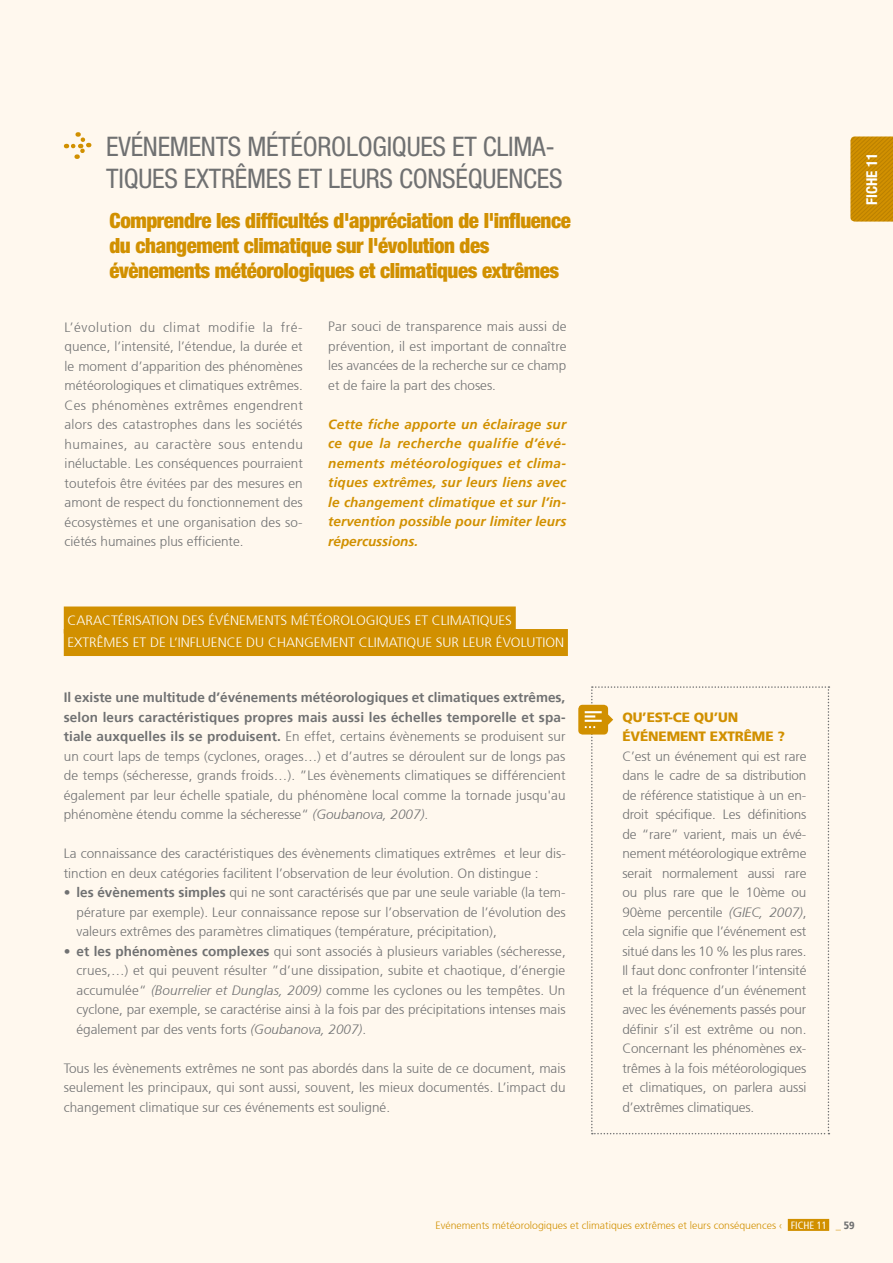
<style>
.page{position:relative;width:893px;height:1263px;background:#fff8ee}
.page>*{position:absolute;margin:0;border:0;box-sizing:border-box;transform-origin:0 0}
.t1{font:condensed 27px/32.4px "Helvetica Neue LT Pro";letter-spacing:-.01em;color:#707172}
.t2{font:900 condensed 21px/25.2px "Helvetica Neue LT Pro";letter-spacing:-.02em;color:#d19000}
.t3{font:700 condensed 15px "Helvetica Neue LT Pro";color:#fff}
.t4{font:300 13.5px/19.5px "Frutiger 45";color:#707172;text-align:justify}
.t5{font:italic 700 13.5px/19.5px "Frutiger 66";color:#d19000;text-align:justify}
.t6{font:700 13.5px/19.5px "Frutiger 65";color:#707172}
.t7{font:300 13.5px/22.5px "Frutiger 45";color:#fff}
.t8{font:900 13.5px/19.5px "Frutiger 75";letter-spacing:-.01em;color:#d19000}
.t9{font:300 10.5px "Frutiger 45";color:#d19000}
.t10{font:900 condensed 10.5px "Frutiger 77";color:#707172}
.s1{font-family:"Frutiger 65";font-weight:700}
.s2{font-family:"Frutiger 46";font-style:italic}
.s3{font-family:"Frutiger 57";font-weight:400;font-stretch:condensed;color:#fff}
.s4{font-family:"Frutiger 57";font-weight:400;font-stretch:condensed}
.s5{color:#d19000}
</style>
<div class="page">
<svg style="left:850px;top:136px;width:43px;height:86px"></svg>
<div style="left:788px;top:1219px;width:41px;height:12px;background:#d19000"></div>
<svg style="left:73px;top:132px;width:19px;height:27px"></svg>
<div style="left:64px;top:606px;width:452px;height:27px;background:#d19000"></div>
<div style="left:64px;top:629px;width:504px;height:27px;background:#d19000"></div>
<svg style="left:578px;top:686px;width:251px;height:448px"></svg>
<h1 class="t1" style="left:106px;top:130px;width:458px">EVÉNEMENTS MÉTÉOROLOGIQUES ET CLIMA-<br>TIQUES EXTRÊMES ET LEURS CONSÉQUENCES</h1>
<h2 class="t2" style="left:109px;top:208px;width:463px">Comprendre les difficultés d'appréciation de l'influence du changement climatique sur l'évolution des évènements météorologiques et climatiques extrêmes</h2>
<p class="t4" style="left:65px;top:317px;width:240px">L’évolution du climat modifie la fré&shy;quence, l’intensité, l’étendue, la durée et le moment d’apparition des phénomènes météorologiques et climatiques extrêmes.<br>Ces phénomènes extrêmes engendrent alors des catastrophes dans les sociétés humaines, au caractère sous entendu inéluctable. Les conséquences pourraient toutefois être évitées par des mesures en amont de respect du fonctionnement des écosystèmes et une organisation des so&shy;ciétés humaines plus efficiente.</p>
<p class="t4" style="left:328px;top:317px;width:240px">Par souci de transparence mais aussi de prévention, il est important de connaître les avancées de la recherche sur ce champ et de faire la part des choses.</p>
<p class="t5" style="left:328px;top:415px;width:240px">Cette fiche apporte un éclairage sur ce que la recherche qualifie d’évé&shy;nements météorologiques et clima&shy;tiques extrêmes, sur leurs liens avec le changement climatique et sur l’in&shy;tervention possible pour limiter leurs répercussions.</p>
<p class="t7" style="left:68px;top:609px;width:498px">CARACTÉRISATION DES ÉVÉNEMENTS MÉTÉOROLOGIQUES ET CLIMATIQUES<br>EXTRÊMES ET DE L’INFLUENCE DU CHANGEMENT CLIMATIQUE SUR LEUR ÉVOLUTION</p>
<p class="t6" style="left:64px;top:688px;width:503px">Il existe une multitude d’événements météorologiques et climatiques extrêmes, selon leurs caractéristiques propres mais aussi les échelles temporelle et spa-</p>
<p class="t4" style="left:64px;top:727px;width:503px"><span class="s1">tiale auxquelles ils se produisent.</span> En effet, certains évènements se produisent sur un court laps de temps (cyclones, orages…) et d’autres se déroulent sur de longs pas de temps (sécheresse, grands froids…). ”Les évènements climatiques se différencient également par leur échelle spatiale, du phénomène local comme la tornade jusqu'au phénomène étendu comme la sécheresse“ <span class="s2">(Goubanova, 2007)</span>.</p>
<p class="t4" style="left:64px;top:844px;width:504px">La connaissance des caractéristiques des évènements climatiques extrêmes et leur dis&shy;tinction en deux catégories facilitent l’observation de leur évolution. On distingue :</p>
<p class="t4" style="left:77px;top:883px;width:491px;text-indent:-13px">• <span class="s1">les évènements simples</span> qui ne sont caractérisés que par une seule variable (la tem&shy;pérature par exemple). Leur connaissance repose sur l’observation de l’évolution des valeurs extrêmes des paramètres climatiques (température, précipitation),</p>
<p class="t4" style="left:77px;top:941px;width:491px;text-indent:-13px">• <span class="s1">et les phénomènes complexes</span> qui sont associés à plusieurs variables (sécheresse, crues,…) et qui peuvent résulter ”d’une dissipation, subite et chaotique, d’énergie accumulée“ <span class="s2">(Bourrelier et Dunglas, 2009)</span> comme les cyclones ou les tempêtes. Un cyclone, par exemple, se caractérise ainsi à la fois par des précipitations intenses mais également par des vents forts <span class="s2">(Goubanova, 2007)</span>.</p>
<p class="t4" style="left:64px;top:1058px;width:503px">Tous les évènements extrêmes ne sont pas abordés dans la suite de ce document, mais seulement les principaux, qui sont aussi, souvent, les mieux documentés. L’impact du changement climatique sur ces événements est souligné.</p>
<p class="t8" style="left:622px;top:707px;width:164px">QU’EST-CE QU’UN<br>ÉVÉNEMENT EXTRÊME ?</p>
<p class="t4" style="left:622px;top:746px;width:186px">C’est un événement qui est rare dans le cadre de sa distribution de référence statistique à un en&shy;droit spécifique. Les définitions de “rare” varient, mais un évé&shy;nement météorologique extrême serait normalement aussi rare ou plus rare que le 10ème ou 90ème percentile <span class="s2">(GIEC, 2007)</span>, cela signifie que l’événement est situé dans les 10 % les plus rares.<br>Il faut donc confronter l’intensité et la fréquence d’un événement avec les événements passés pour définir s’il est extrême ou non.<br>Concernant les phénomènes ex&shy;trêmes à la fois météorologiques et climatiques, on parlera aussi d’extrêmes climatiques.</p>
<p class="t3" style="left:863px;top:205px;width:54px;rotate:-90deg">FICHE 11</p>
<p class="t9" style="left:436px;top:1219px;width:395px">Evénements météorologiques et climatiques extrêmes et leurs conséquences ‹ <span class="s3">FICHE 11</span><span class="s4">i</span></p>
<p class="t10" style="left:836px;top:1219px;width:20px"><span class="s5">_</span> 59</p>
</div>
